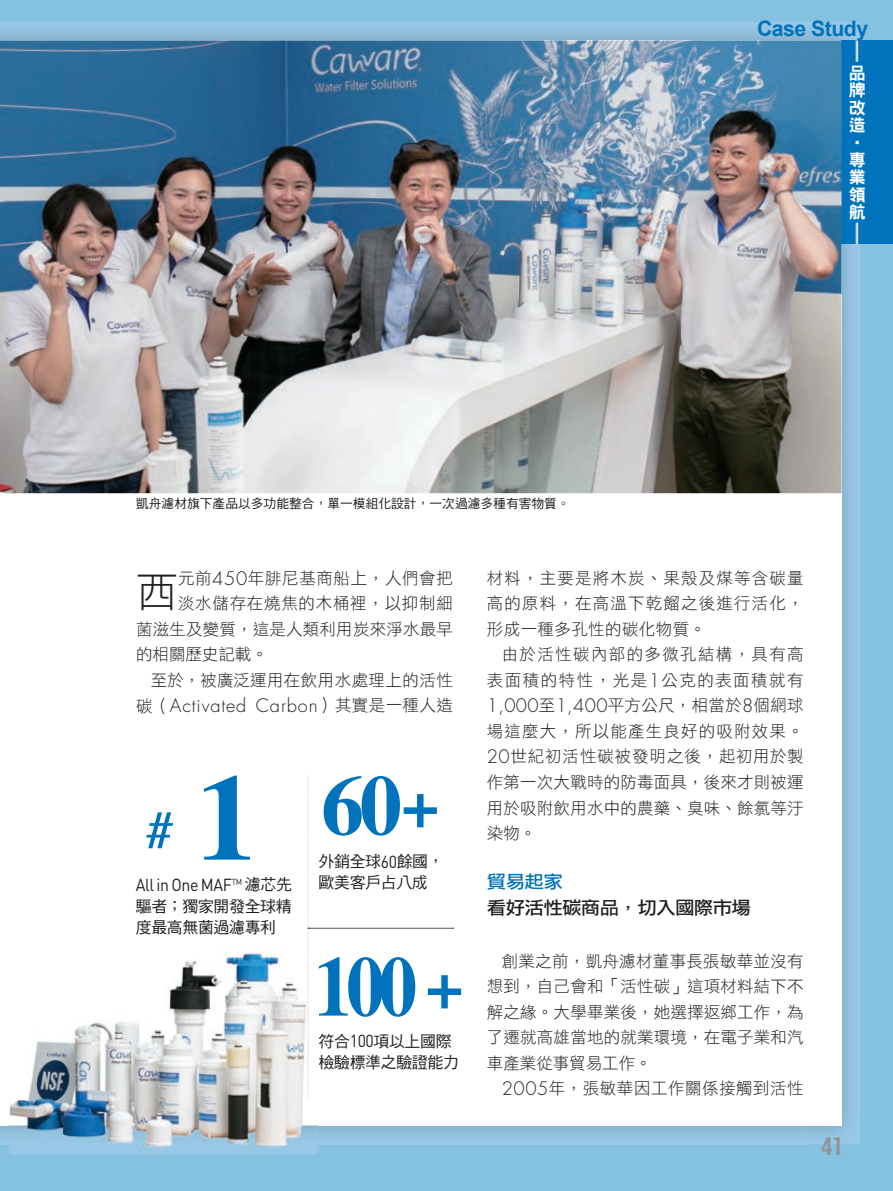
<style>
.page{position:relative;width:893px;height:1191px;background:#85c1e1}
.page>*{position:absolute;margin:0;border:0;box-sizing:border-box;transform-origin:0 0}
.t1{font:700 85.05px/181.1px "Times";color:#0073bc;text-align:right}
.t2{font:42px "DF Li Hei Std W3";color:#231f20}
.t3{font:700 21.3px "Arial";letter-spacing:-.025em;color:#0073bc}
.t4{font:21.3px "Techno";color:#939598}
.t5{font:300 18.15px "Futura Std";letter-spacing:.05em;color:#231f20}
.t6{font:18px "DF Li Hei Std W5";letter-spacing:-.035em;color:#231f20;scale:1.09 1}
.t7{font:18px "DF Li Hei Std W5";color:#0073bc;scale:1.09 1}
.t8{font:17.25px "DIN Pro";letter-spacing:-.025em;color:#231f20;scale:.93 1}
.t9{font:16.95px/17.4px "DF Hei Std W9";color:#fff;text-align:justify}
.t10{font:16.5px/25.5px "DF Li Hei Std W3";letter-spacing:.015em;color:#231f20;text-align:justify}
.t11{font:16.5px "DF Li Hei Std W3";letter-spacing:.035em;color:#231f20}
.t12{font:16.5px "DF Li Hei Std W3";letter-spacing:.04em;color:#231f20}
.t13{font:16.5px "DF Li Hei Std W3";letter-spacing:.045em;color:#231f20}
.t14{font:15.9px/21.3px "DF Hei Std W5";letter-spacing:-.025em;color:#231f20}
.t15{font:12.75px "DF Hei Std W5";color:#231f20}
.s1{font-family:"Futura Std";font-weight:300;font-size:18.15px}
.s2{font-family:"DF Li Hei Std W3";font-weight:400;font-size:16.5px}
.s3{font-size:122.25px}
.s4{font-size:63.75px}
.s5{font-family:"DIN Pro";font-size:17.25px}
.s6{font-family:"DF Hei Std W5";font-size:15.9px}
</style>
<div class="page">
<img style="left:0;top:22px;width:860px;height:18px">
<img style="left:807px;top:244px;width:53px;height:900px">
<img style="left:0;top:1125px;width:10px;height:19px">
<img style="left:317px;top:1125px;width:490px;height:19px">
<div style="left:0;top:40px;width:842px;height:1085px;background:#fff"></div>
<div style="left:842px;top:40px;width:51px;height:204px;background:#0073bc"></div>
<svg style="left:856px;top:40px;width:2px;height:22px"></svg>
<svg style="left:856px;top:223px;width:2px;height:21px"></svg>
<img style="left:0;top:40px;width:842px;height:453px">
<img style="left:10px;top:944px;width:307px;height:210px">
<svg style="left:308px;top:775px;width:146px;height:323px"></svg>
<svg style="left:146px;top:812px;width:27px;height:36px"></svg>
<p class="t3" style="left:757px;top:14px;width:112px">Case Study</p>
<p class="t9" style="left:849px;top:64px;width:18px">品牌改造</p>
<p class="t9" style="left:866px;top:134px;width:19px;rotate:90deg">‧</p>
<p class="t9" style="left:849px;top:151px;width:18px">專業領航</p>
<p class="t15" style="left:136px;top:497px;width:435px">凱舟濾材旗下產品以多功能整合，單一模組化設計，一次過濾多種有害物質。</p>
<h2 class="t2" style="left:136px;top:568px;width:43px">西</h2>
<p class="t12" style="left:178px;top:569px;width:276px">元前<span class="s1">450</span>年腓尼基商船上，人們會把</p>
<p class="t13" style="left:178px;top:594px;width:276px">淡水儲存在燒焦的木桶裡，以抑制細</p>
<p class="t10" style="left:136px;top:616px;width:318px">菌滋生及變質，這是人類利用炭來淨水最早</p>
<p class="t10" style="left:136px;top:641px;width:133px">的相關歷史記載。</p>
<p class="t10" style="left:151px;top:667px;width:303px">至於，被廣泛運用在飲用水處理上的活性</p>
<p class="t5" style="left:136px;top:695px;width:318px"><span class="s2">碳（</span>Activated Carbon<span class="s2">）其實是一種人造</span></p>
<h1 class="t1" style="left:196px;top:706px;width:268px"><span class="s3">1</span> 6 0 <span class="s4">+<br></span>100 <span class="s4">+</span></h1>
<p class="t14" style="left:319px;top:850px;width:127px">外銷全球<span class="s5">60</span>餘國，歐美客戶占八成</p>
<p class="t8" style="left:136px;top:871px;width:169px">All in One MAF<sup>TM</sup> <span class="s6">濾芯先</span></p>
<p class="t14" style="left:136px;top:895px;width:157px">驅者；獨家開發全球精度最高無菌過濾專利</p>
<p class="t14" style="left:319px;top:1030px;width:142px">符合<span class="s5">100</span>項以上國際檢驗標準之驗證能力</p>
<p class="t10" style="left:487px;top:565px;width:318px">材料，主要是將木炭、果殼及煤等含碳量高的原料，在高溫下乾餾之後進行活化，形成一種多孔性的碳化物質。</p>
<p class="t10" style="left:487px;top:641px;width:318px;text-indent:15px">由於活性碳內部的多微孔結構，具有高表面積的特性，光是<span class="s1">1</span>公克的表面積就有<span class="s1">1,000</span>至<span class="s1">1,400</span>平方公尺，相當於<span class="s1">8</span>個網球場這麼大，所以能產生良好的吸附效果。<span class="s1">20</span>世紀初活性碳被發明之後，起初用於製作第一次大戰時的防毒面具，後來才則被運用於吸附飲用水中的農藥、臭味、餘氯等汙染物。</p>
<p class="t7" style="left:487px;top:872px;width:71px">貿易起家</p>
<p class="t6" style="left:487px;top:897px;width:244px">看好活性碳商品，切入國際市場</p>
<p class="t10" style="left:487px;top:947px;width:318px;text-indent:15px">創業之前，凱舟濾材董事長張敏華並沒有想到，自己會和「活性碳」這項材料結下不解之緣。大學畢業後，她選擇返鄉工作，為了遷就高雄當地的就業環境，在電子業和汽車產業從事貿易工作。</p>
<p class="t11" style="left:502px;top:1079px;width:303px"><span class="s1">2005</span>年，張敏華因工作關係接觸到活性</p>
<p class="t4" style="left:821px;top:1132px;width:23px">41</p>
</div>
